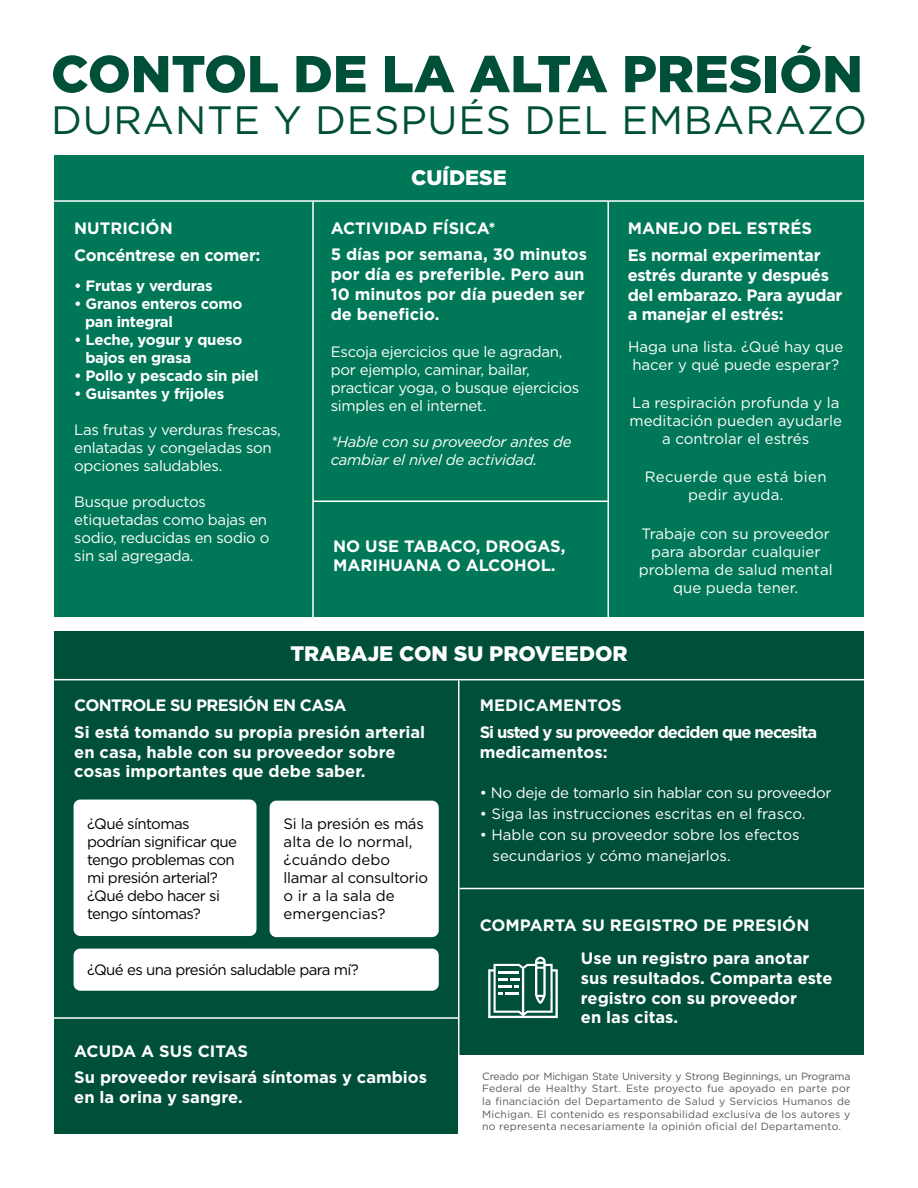
<style>
.page{position:relative;width:918px;height:1188px;background:#fff}
.page>*{position:absolute;margin:0;border:0;box-sizing:border-box;transform-origin:0 0}
.t1{font:900 51.75px "Gotham";color:#004f39}
.t2{font:39.6px "Gotham";letter-spacing:.02em;color:#004f39}
.t3{font:900 21px "Gotham";color:#fff}
.t4{font:700 16.5px/19.8px "Gotham";color:#fff}
.t5{font:700 16.5px/26.5px "Gotham";letter-spacing:-.02em;color:#fff}
.t6{font:700 16.5px/26.5px "Gotham";letter-spacing:-.06em;color:#fff}
.t7{font:15px/18px "Gotham";color:#fff}
.t8{font:15px/18px "Gotham";letter-spacing:-.02em;color:#fff}
.t9{font:15px/18px "Gotham";letter-spacing:-.04em;color:#000}
.t10{font:700 15px/18px "Gotham";letter-spacing:-.02em;color:#fff}
.t11{font:15px/18px "Gotham";color:#000}
.t12{font:italic 15px/18px "Gotham";letter-spacing:-.02em;color:#fff}
.t13{font:15px/18px "Gotham";letter-spacing:.02em;color:#fff;text-align:center}
.t14{font:10.5px/12.6px "Gotham";letter-spacing:.02em;color:#58595b;text-align:justify}
</style>
<div class="page">
<div style="left:313px;top:493px;width:295px;height:123px;background:#007858"></div>
<div style="left:608px;top:201px;width:256px;height:415px;background:#007858"></div>
<div style="left:54px;top:155px;width:810px;height:47px;background:#007858"></div>
<div style="left:54px;top:631px;width:810px;height:48px;background:#004f39"></div>
<div style="left:54px;top:201px;width:258px;height:415px;background:#007858"></div>
<div style="left:310px;top:200px;width:298px;height:301px;background:#007858"></div>
<div style="left:54px;top:678px;width:405px;height:456px;background:#004f39"></div>
<div style="left:459px;top:678px;width:405px;height:377px;background:#004f39"></div>
<div style="left:74px;top:800px;width:183px;height:136px;background:#fff;border-radius:7px"></div>
<div style="left:74px;top:949px;width:365px;height:42px;background:#fff;border-radius:7px"></div>
<div style="left:270px;top:801px;width:169px;height:136px;background:#fff;border-radius:7px"></div>
<hr style="left:458px;top:680px;width:1px;height:470px;background:#fff">
<hr style="left:608px;top:202px;width:1px;height:423px;background:#fff">
<hr style="left:312px;top:202px;width:2px;height:423px;background:#fff">
<hr style="left:45px;top:200px;width:843px;height:2px;background:#fff">
<hr style="left:45px;top:679px;width:843px;height:1px;background:#fff">
<hr style="left:313px;top:501px;width:295px;height:1px;background:#fff">
<hr style="left:459px;top:888px;width:414px;height:1px;background:#fff">
<hr style="left:44px;top:1017px;width:414px;height:2px;background:#fff">
<svg style="left:488px;top:957px;width:70px;height:61px"></svg>
<h1 class="t1" style="left:51px;top:38px;width:813px">CONTOL DE LA ALTA PRESIÓN</h1>
<h2 class="t2" style="left:51px;top:95px;width:818px">DURANTE Y DESPUÉS DEL EMBARAZO</h2>
<p class="t5" style="left:74px;top:215px;width:188px">NUTRICIÓN<br>Concéntrese en comer:</p>
<p class="t10" style="left:74px;top:276px;width:140px">• Frutas y verduras</p>
<p class="t10" style="left:85px;top:294px;width:159px;text-indent:-11px">• Granos enteros como pan integral</p>
<p class="t10" style="left:85px;top:330px;width:159px;text-indent:-11px">• Leche, yogur y queso bajos en grasa</p>
<p class="t10" style="left:74px;top:366px;width:186px">• Pollo y pescado sin piel</p>
<p class="t10" style="left:74px;top:384px;width:152px">• Guisantes y frijoles</p>
<p class="t8" style="left:74px;top:420px;width:208px">Las frutas y verduras frescas, enlatadas y congeladas son opciones saludables.</p>
<p class="t8" style="left:74px;top:492px;width:197px">Busque productos etiquetadas como bajas en sodio, reducidas en sodio o sin sal agregada.</p>
<p class="t3" style="left:411px;top:163px;width:97px">CUÍDESE</p>
<p class="t4" style="left:331px;top:215px;width:258px;line-height:26.5px">ACTIVIDAD FÍSICA*<br>5 días por semana, 30 minutos</p>
<p class="t4" style="left:331px;top:264px;width:256px;text-align:justify">por día es preferible. Pero aun 10 minutos por día pueden ser de beneficio.</p>
<p class="t8" style="left:331px;top:343px;width:250px">Escoja ejercicios que le agradan, por ejemplo, caminar, bailar, practicar yoga, o busque ejercicios simples en el internet.</p>
<p class="t12" style="left:331px;top:433px;width:242px">*Hable con su proveedor antes de cambiar el nivel de actividad.</p>
<p class="t4" style="left:333px;top:536px;width:234px">NO USE TABACO, DROGAS,<br>MARIHUANA O ALCOHOL.</p>
<p class="t5" style="left:628px;top:215px;width:194px">MANEJO DEL ESTRÉS<br>Es normal experimentar</p>
<p class="t5" style="left:628px;top:265px;width:216px;line-height:19.8px">estrés durante y después del embarazo. Para ayudar a manejar el estrés:</p>
<p class="t7" style="left:628px;top:337px;width:217px">Haga una lista. ¿Qué hay que hacer y qué puede esperar?</p>
<p class="t7" style="left:630px;top:394px;width:214px;text-align:center">La respiración profunda y la meditación pueden ayudarle a controlar el estrés</p>
<p class="t13" style="left:645px;top:468px;width:183px">Recuerde que está bien pedir ayuda.</p>
<p class="t7" style="left:639px;top:524px;width:195px;text-align:center">Trabaje con su proveedor para abordar cualquier problema de salud mental que pueda tener.</p>
<p class="t3" style="left:290px;top:639px;width:339px">TRABAJE CON SU PROVEEDOR</p>
<p class="t4" style="left:74px;top:692px;width:353px;line-height:26.5px">CONTROLE SU PRESIÓN EN CASA<br>Si está tomando su propia presión arterial</p>
<p class="t4" style="left:74px;top:742px;width:323px">en casa, hable con su proveedor sobre cosas importantes que debe saber.</p>
<p class="t9" style="left:87px;top:814px;width:151px">¿Qué síntomas podrían significar que tengo problemas con mi presión arterial? ¿Qué debo hacer si tengo síntomas?</p>
<p class="t11" style="left:284px;top:814px;width:146px">Si la presión es más alta de lo normal, ¿cuándo debo llamar al consultorio o ir a la sala de emergencias?</p>
<p class="t9" style="left:87px;top:961px;width:273px">¿Qué es una presión saludable para mí?</p>
<p class="t4" style="left:74px;top:1038px;width:354px;line-height:26.5px">ACUDA A SUS CITAS<br>Su proveedor revisará síntomas y cambios</p>
<p class="t4" style="left:74px;top:1087px;width:170px">en la orina y sangre.</p>
<p class="t6" style="left:480px;top:692px;width:339px">MEDICAMENTOS<br>Si usted y su proveedor deciden que necesita</p>
<p class="t4" style="left:480px;top:742px;width:129px">medicamentos:</p>
<p class="t8" style="left:480px;top:784px;width:353px">• No deje de tomarlo sin hablar con su proveedor</p>
<p class="t7" style="left:480px;top:805px;width:327px">• Siga las instrucciones escritas en el frasco.</p>
<p class="t7" style="left:493px;top:824px;width:308px;line-height:21px;text-indent:-13px">• Hable con su proveedor sobre los efectos secundarios y cómo manejarlos.</p>
<p class="t4" style="left:480px;top:908px;width:331px;line-height:33.3px;text-align:right">COMPARTA SU REGISTRO DE PRESIÓN<br>Use un registro para anotar</p>
<p class="t4" style="left:581px;top:968px;width:253px">sus resultados. Comparta este registro con su proveedor<br>en las citas.</p>
<p class="t14" style="left:482px;top:1070px;width:370px">Creado por Michigan State University y Strong Beginnings, un Programa Federal de Healthy Start. Este proyecto fue apoyado en parte por la financiación del Departamento de Salud y Servicios Humanos de Michigan. El contenido es responsabilidad exclusiva de los autores y no representa necesariamente la opinión oficial del Departamento.</p>
</div>
